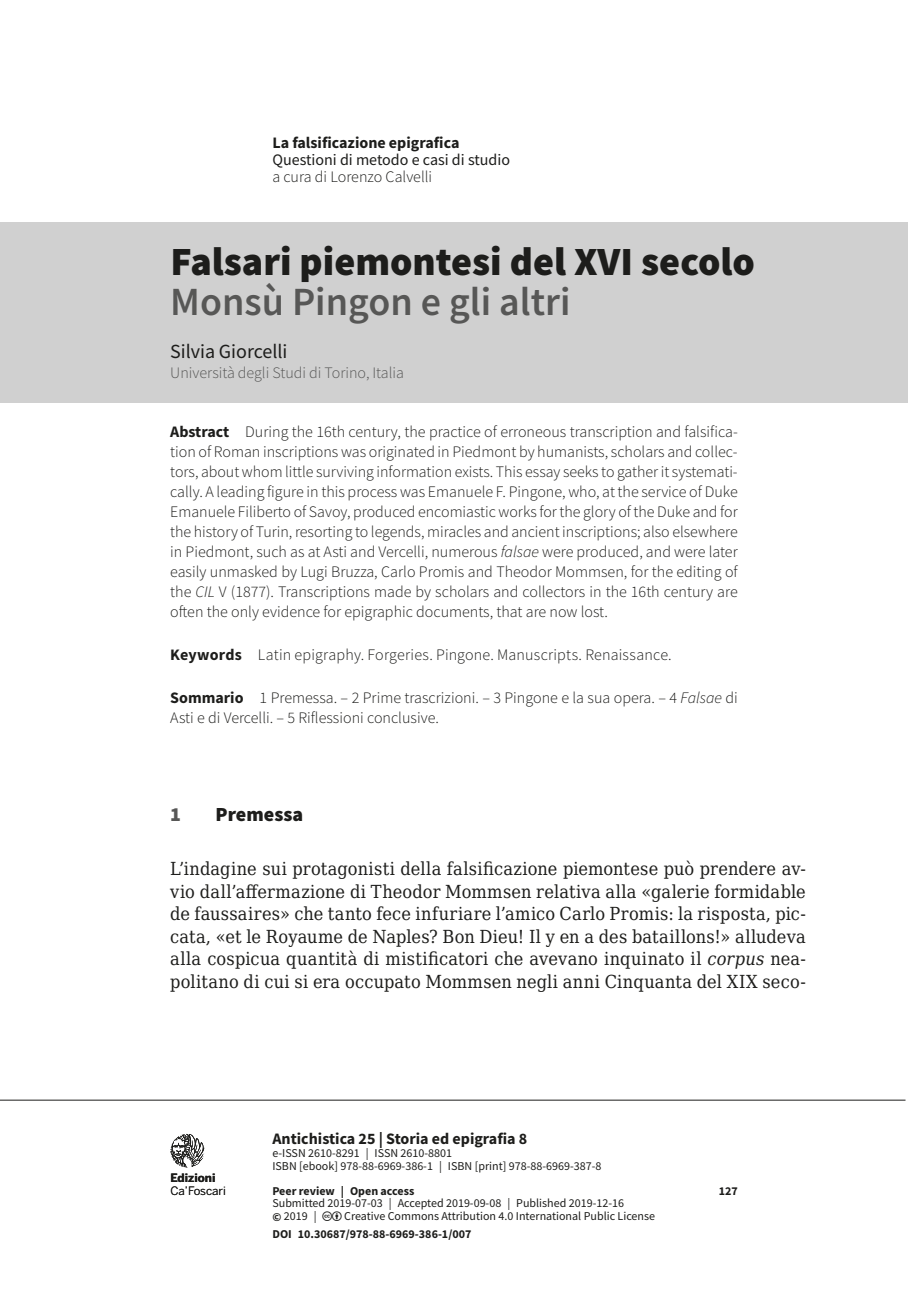
<style>
.page{position:relative;width:908px;height:1304px;background:#fff}
.page>*{position:absolute;margin:0;border:0;box-sizing:border-box;transform-origin:0 0}
.t1{font:900 40px "Source Sans Pro";color:#1d1d1b}
.t2{font:600 40px "Source Sans Pro";color:#575756}
.t3{font:20px "Source Sans Pro";color:#1d1d1b}
.t4{font:900 20px "Source Sans Pro";color:#1d1d1b}
.t5{font:900 20px "Source Sans Pro";color:#575756}
.t6{font:18px/22.4px "DejaVu Serif Condensed";letter-spacing:.01em;color:#1d1d1b;text-align:justify}
.t7{font:300 16px/20px "Source Sans Pro";color:#1d1d1b;text-align:justify}
.t8{font:700 16px "Source Sans Pro";color:#1d1d1b}
.t9{font:300 16px "Source Sans Pro";color:#575756}
.t10{font:16px "Source Sans Pro";color:#1d1d1b}
.t11{font:12px/12.4px "Source Sans Pro";color:#1d1d1b}
.t12{font:700 12px "Source Sans Pro";color:#1d1d1b}
.t13{font:11.6px "Benton Sans";letter-spacing:-.01em;color:#1d1d1b}
.t14{font:700 11.6px "Benton Sans";color:#1d1d1b}
.s1{font-weight:700}
.s2{font-style:italic}
</style>
<div class="page">
<hr style="left:0;top:1100px;width:905px;height:1px;background:#1d1d1b">
<svg style="left:170px;top:1134px;width:34px;height:33px"></svg>
<div style="left:0;top:223px;width:907px;height:180px;background:#d0d0d0"></div>
<p class="t8" style="left:272px;top:132px;width:188px">La falsificazione epigrafica</p>
<p class="t10" style="left:272px;top:150px;width:239px">Questioni di metodo e casi di studio</p>
<p class="t7" style="left:272px;top:167px;width:161px">a cura di Lorenzo Calvelli</p>
<h1 class="t1" style="left:170px;top:234px;width:585px">Falsari piemontesi del XVI secolo</h1>
<h1 class="t2" style="left:170px;top:276px;width:402px">Monsù Pingon e gli altri</h1>
<p class="t3" style="left:170px;top:339px;width:119px">Silvia Giorcelli</p>
<p class="t9" style="left:170px;top:363px;width:235px">Università degli Studi di Torino, Italia</p>
<p class="t7" style="left:170px;top:422px;width:569px"><span class="s1">Abstract</span> During the 16th century, the practice of erroneous transcription and falsifica&shy;tion of Roman inscriptions was originated in Piedmont by humanists, scholars and collec&shy;tors, about whom little surviving information exists. This essay seeks to gather it systemati&shy;cally. A leading figure in this process was Emanuele F. Pingone, who, at the service of Duke Emanuele Filiberto of Savoy, produced encomiastic works for the glory of the Duke and for the history of Turin, resorting to legends, miracles and ancient inscriptions; also elsewhere in Piedmont, such as at Asti and Vercelli, numerous <span class="s2">falsae</span> were produced, and were later easily unmasked by Lugi Bruzza, Carlo Promis and Theodor Mommsen, for the editing of the <span class="s2">CIL</span> V (1877). Transcriptions made by scholars and collectors in the 16th century are often the only evidence for epigraphic documents, that are now lost.</p>
<p class="t7" style="left:170px;top:645px;width:502px"><span class="s1">Keywords</span> Latin epigraphy. Forgeries. Pingone. Manuscripts. Renaissance.</p>
<p class="t7" style="left:170px;top:687px;width:569px"><span class="s1">Sommario</span> 1 Premessa. – 2 Prime trascrizioni. – 3 Pingone e la sua opera. – 4 <span class="s2">Falsae</span> di<br>Asti e di Vercelli. – 5 Riflessioni conclusive.</p>
<p class="t5" style="left:170px;top:801px;width:12px">1</p>
<p class="t4" style="left:215px;top:801px;width:89px">Premessa</p>
<p class="t6" style="left:170px;top:857px;width:636px">L’indagine sui protagonisti della falsificazione piemontese può prendere av&shy;vio dall’affermazione di Theodor Mommsen relativa alla «galerie formidable de faussaires» che tanto fece infuriare l’amico Carlo Promis: la risposta, pic&shy;cata, «et le Royaume de Naples? Bon Dieu! Il y en a des bataillons!» alludeva alla cospicua quantità di mistificatori che avevano inquinato il <span class="s2">corpus</span> nea&shy;politano di cui si era occupato Mommsen negli anni Cinquanta del XIX seco-</p>
<p class="t14" style="left:170px;top:1171px;width:47px">Edizioni</p>
<p class="t13" style="left:170px;top:1183px;width:57px">Ca’Foscari</p>
<p class="t8" style="left:272px;top:1128px;width:256px">Antichistica 25 | Storia ed epigrafia 8</p>
<p class="t11" style="left:272px;top:1147px;width:330px">e-ISSN 2610-8291 | ISSN 2610-8801<br>ISBN [ebook] 978-88-6969-386-1 | ISBN [print] 978-88-6969-387-8</p>
<p class="t12" style="left:272px;top:1182px;width:143px">Peer review | Open access</p>
<p class="t12" style="left:718px;top:1182px;width:21px">127</p>
<p class="t11" style="left:272px;top:1196px;width:353px;line-height:13px">Submitted 2019-07-03 | Accepted 2019-09-08 | Published 2019-12-16 <span class="s1">©</span> 2019 |</p>
<p class="t11" style="left:344px;top:1210px;width:312px">Creative Commons Attribution 4.0 International Public License</p>
<p class="t12" style="left:272px;top:1226px;width:200px">DOI 10.30687/978-88-6969-386-1/007</p>
</div>
